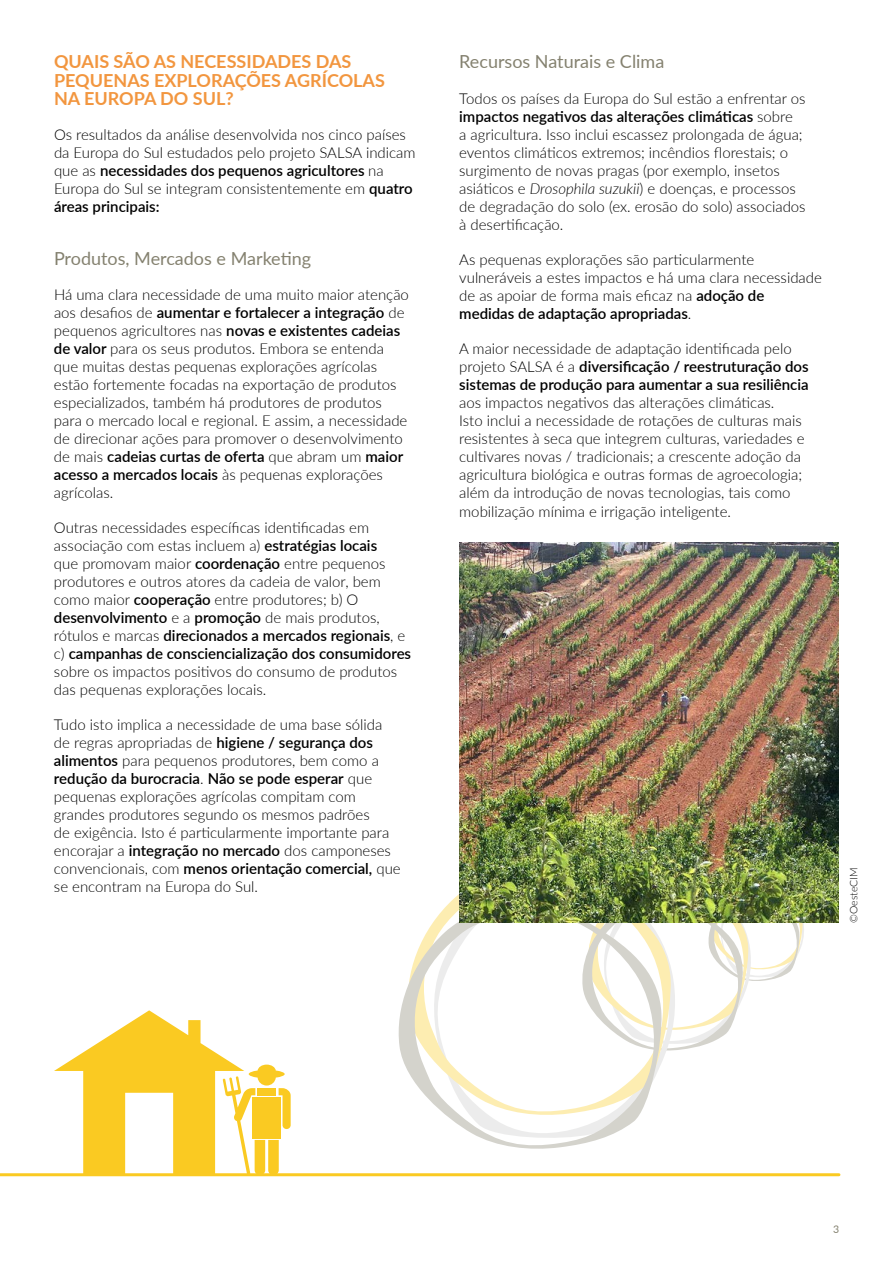
<style>
.page{position:relative;width:893px;height:1263px;background:#fff}
.page>*{position:absolute;margin:0;border:0;box-sizing:border-box;transform-origin:0 0}
.t1{font:700 18px/18px "Lato";color:#f2963f}
.t2{font:18px "Lato";color:#84816f}
.t3{font:300 15px/18px "Lato";color:#000}
.t4{font:600 15px/18px "Lato";color:#000}
.t5{font:300 10.5px "Lato";color:#000}
.t6{font:10.5px "Lato";color:#84816f}
.s1{font-weight:600}
.s2{font-style:italic}
.s3{font-weight:300}
</style>
<div class="page">
<svg style="left:686px;top:923px;width:118px;height:126px"></svg>
<svg style="left:456px;top:894px;width:216px;height:164px"></svg>
<svg style="left:398px;top:897px;width:265px;height:252px"></svg>
<img style="left:459px;top:543px;width:380px;height:380px">
<svg style="left:54px;top:1010px;width:237px;height:163px"></svg>
<hr style="left:0;top:1173px;width:839px;height:3px;background:#faca22">
<p class="t1" style="left:54px;top:52px;width:332px">QUAIS SÃO AS NECESSIDADES DAS<br>PEQUENAS EXPLORAÇÕES AGRÍCOLAS<br>NA EUROPA DO SUL?</p>
<p class="t3" style="left:54px;top:125px;width:363px">Os resultados da análise desenvolvida nos cinco países da Europa do Sul estudados pelo projeto SALSA indicam que as <span class="s1">necessidades dos pequenos agricultores</span> na Europa do Sul se integram consistentemente em <span class="s1">quatro áreas principais:</span></p>
<p class="t2" style="left:54px;top:245px;width:259px">Produtos, Mercados e Marketing</p>
<p class="t3" style="left:54px;top:285px;width:356px">Há uma clara necessidade de uma muito maior atenção aos desafios de <span class="s1">aumentar e fortalecer a integração</span> de pequenos agricultores nas <span class="s1">novas e existentes cadeias de valor</span> para os seus produtos. Embora se entenda que muitas destas pequenas explorações agrícolas estão fortemente focadas na exportação de produtos especializados, também há produtores de produtos para o mercado local e regional. E assim, a necessidade de direcionar ações para promover o desenvolvimento de mais <span class="s1">cadeias curtas de oferta</span> que abram um <span class="s1">maior acesso a mercados locais</span> às pequenas explorações agrícolas.</p>
<p class="t3" style="left:54px;top:518px;width:359px">Outras necessidades específicas identificadas em associação com estas incluem a) <span class="s1">estratégias locais<br></span>que promovam maior <span class="s1">coordenação</span> entre pequenos produtores e outros atores da cadeia de valor, bem como maior <span class="s1">cooperação</span> entre produtores; b) O <span class="s1">desenvolvimento</span> e a <span class="s1">promoção</span> de mais produtos, rótulos e marcas <span class="s1">direcionados a mercados regionais</span>, e c) <span class="s1">campanhas de consciencialização dos consumidores </span>sobre os impactos positivos do consumo de produtos das pequenas explorações locais.</p>
<p class="t3" style="left:54px;top:715px;width:348px">Tudo isto implica a necessidade de uma base sólida de regras apropriadas de <span class="s1">higiene / segurança dos alimentos</span> para pequenos produtores, bem como a <span class="s1">redução da burocracia</span>. <span class="s1">Não se pode esperar</span> que pequenas explorações agrícolas compitam com grandes produtores segundo os mesmos padrões<br>de exigência. Isto é particularmente importante para encorajar a <span class="s1">integração no mercado</span> dos camponeses convencionais, com <span class="s1">menos orientação comercial,</span> que se encontram na Europa do Sul.</p>
<p class="t2" style="left:459px;top:49px;width:207px">Recursos Naturais e Clima</p>
<p class="t3" style="left:459px;top:89px;width:348px">Todos os países da Europa do Sul estão a enfrentar os <span class="s1">impactos negativos das alterações climáticas</span> sobre<br>a agricultura. Isso inclui escassez prolongada de água; eventos climáticos extremos; incêndios florestais; o surgimento de novas pragas (por exemplo, insetos asiáticos e <span class="s2">Drosophila suzukii</span>) e doenças, e processos de degradação do solo (ex. erosão do solo) associados à desertificação.</p>
<p class="t3" style="left:459px;top:250px;width:364px">As pequenas explorações são particularmente vulneráveis a estes impactos e há uma clara necessidade de as apoiar de forma mais eficaz na <span class="s1">adoção de medidas de adaptação apropriadas</span>.</p>
<p class="t4" style="left:459px;top:338px;width:351px"><span class="s3">A maior necessidade de adaptação identificada pelo projeto SALSA é a</span> diversificação / reestruturação dos sistemas de produção para aumentar a sua resiliência</p>
<p class="t3" style="left:459px;top:393px;width:347px">aos impactos negativos das alterações climáticas.<br>Isto inclui a necessidade de rotações de culturas mais resistentes à seca que integrem culturas, variedades e cultivares novas / tradicionais; a crescente adoção da agricultura biológica e outras formas de agroecologia; além da introdução de novas tecnologias, tais como</p>
<p class="t3" style="left:459px;top:502px;width:273px">mobilização mínima e irrigação inteligente.</p>
<p class="t5" style="left:846px;top:923px;width:57px;rotate:-90deg">©OesteCIM</p>
<p class="t6" style="left:833px;top:1222px;width:8px">3</p>
</div>
